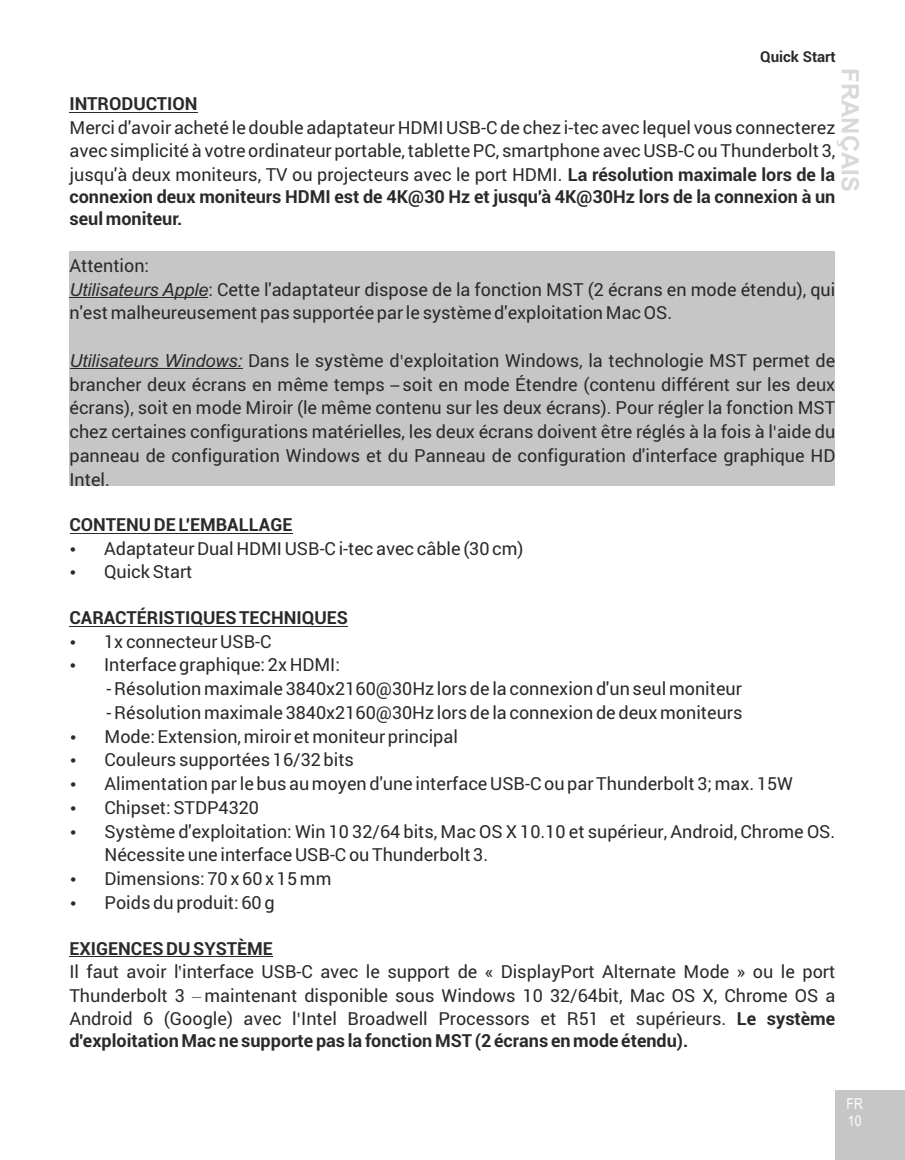
<style>
.page{position:relative;width:905px;height:1160px;background:#fff}
.page>*{position:absolute;margin:0;border:0;box-sizing:border-box;transform-origin:0 0}
.t1{font:700 24px "Arial";color:#d9d9d9}
.t2{font:18px/23.7px "Roboto";color:#2a2a2a}
.t3{font:italic 18px/23.7px "Roboto";color:#2a2a2a}
.t4{font:700 18px/21.6px "Roboto";color:#2a2a2a}
.t5{font:700 15px "Roboto";color:#2a2a2a}
.t6{font:15px/17.1px "Arial Narrow";color:#fefefe}
.s1{font-weight:700}
.s2{font-family:"Arial"}
.s3{font-family:"Calibri";font-style:normal}
.s4{font-family:"Times New Roman"}
.s5{font-family:"Calibri"}
</style>
<div class="page">
<div style="left:69px;top:251px;width:766px;height:234px;background:#c6c6c6"></div>
<hr style="left:69px;top:112px;width:129px;height:1px;background:#2a2a2a">
<hr style="left:69px;top:297px;width:139px;height:1px;background:#2a2a2a">
<hr style="left:69px;top:368px;width:173px;height:1px;background:#2a2a2a">
<hr style="left:69px;top:533px;width:223px;height:1px;background:#2a2a2a">
<hr style="left:69px;top:626px;width:279px;height:1px;background:#2a2a2a">
<hr style="left:69px;top:956px;width:204px;height:1px;background:#2a2a2a">
<div style="left:835px;top:1090px;width:69px;height:70px;background:#c6c6c6"></div>
<p class="t5" style="left:760px;top:51px;width:77px">Quick Start</p>
<h1 class="t1" style="left:859px;top:68px;width:125px;rotate:90deg">FRANÇAIS</h1>
<p class="t4" style="left:69px;top:95px;width:130px">INTRODUCTION</p>
<p class="t2" style="left:69px;top:115px;width:767px;text-align:justify">Merci d'avoir acheté le double adaptateur HDMI USB-C de chez i-tec avec lequel vous connecterez avec simplicité à votre ordinateur portable, tablette PC, smartphone avec USB-C ou Thunderbolt 3, jusqu'à deux moniteurs, TV ou projecteurs avec le port HDMI. <span class="s1">La résolution maximale lors de la</span></p>
<p class="t4" style="left:69px;top:188px;width:767px">connexion deux moniteurs HDMI est de 4K@30 Hz et jusqu'à 4K@30Hz lors de la connexion à un seul moniteur.</p>
<p class="t3" style="left:69px;top:253px;width:767px">Attention:<br><span class="s2">Utilisateurs Apple</span>: Cette l'adaptateur dispose de la fonction MST (2 écrans en mode étendu), qui n'est malheureusement pas supportée par le système d'exploitation Mac OS.</p>
<p class="t3" style="left:69px;top:348px;width:767px;text-align:justify"><span class="s2">Utilisateurs Windows:</span> Dans le système d<span class="s3">'</span>exploitation Windows, la technologie MST permet de brancher deux écrans en même temps <span class="s3">–</span> soit en mode Étendre (contenu différent sur les deux écrans), soit en mode Miroir (le même contenu sur les deux écrans). Pour régler la fonction MST chez certaines configurations matérielles, les deux écrans doivent être réglés à la fois à l<span class="s3">'</span>aide du panneau de configuration Windows et du Panneau de configuration d'interface graphique HD Intel.</p>
<p class="t4" style="left:69px;top:516px;width:224px">CONTENU DE L'EMBALLAGE</p>
<p class="t2" style="left:104px;top:536px;width:421px">Adaptateur Dual HDMI USB-C i-tec avec câble (30 cm)<br>Quick Start</p>
<p class="t4" style="left:69px;top:609px;width:280px">CARACTÉRISTIQUES TECHNIQUES</p>
<p class="t2" style="left:104px;top:628px;width:237px">1x connecteur USB-C<br>Interface graphique: 2x HDMI:</p>
<p class="t2" style="left:107px;top:676px;width:636px">- Résolution maximale 3840x2160@30Hz lors de la connexion d'un seul moniteur</p>
<p class="t2" style="left:104px;top:700px;width:732px">- Résolution maximale 3840x2160@30Hz lors de la connexion de deux moniteurs<br>Mode: Extension, miroir et moniteur principal<br>Couleurs supportées 16/32 bits<br>Alimentation par le bus au moyen d'une interface USB-C ou par Thunderbolt 3; max. 15W Chipset: STDP4320<br>Système d'exploitation: Win 10 32/64 bits, Mac OS X 10.10 et supérieur, Android, Chrome OS.<br>Nécessite une interface USB-C ou Thunderbolt 3.<br>Dimensions: 70 x 60 x 15 mm<br>Poids du produit: 60 g</p>
<p class="t2" style="left:69px;top:935px;width:767px"><span class="s1">EXIGENCES DU SYSTÈME<br></span>Il faut avoir l<span class="s4">'</span>interface USB-C avec le support de « DisplayPort Alternate Mode » ou le port Thunderbolt 3 <span class="s4">–</span> maintenant disponible sous Windows 10 32/64bit, Mac OS X, Chrome OS a Android 6 (Google) avec l<span class="s5">'</span>Intel Broadwell Processors et R51 et supérieurs. <span class="s1">Le système</span></p>
<p class="t4" style="left:69px;top:1032px;width:620px">d'exploitation Mac ne supporte pas la fonction MST (2 écrans en mode étendu).</p>
<p class="t6" style="left:846px;top:1097px;width:18px">FR<br>10</p>
</div>
